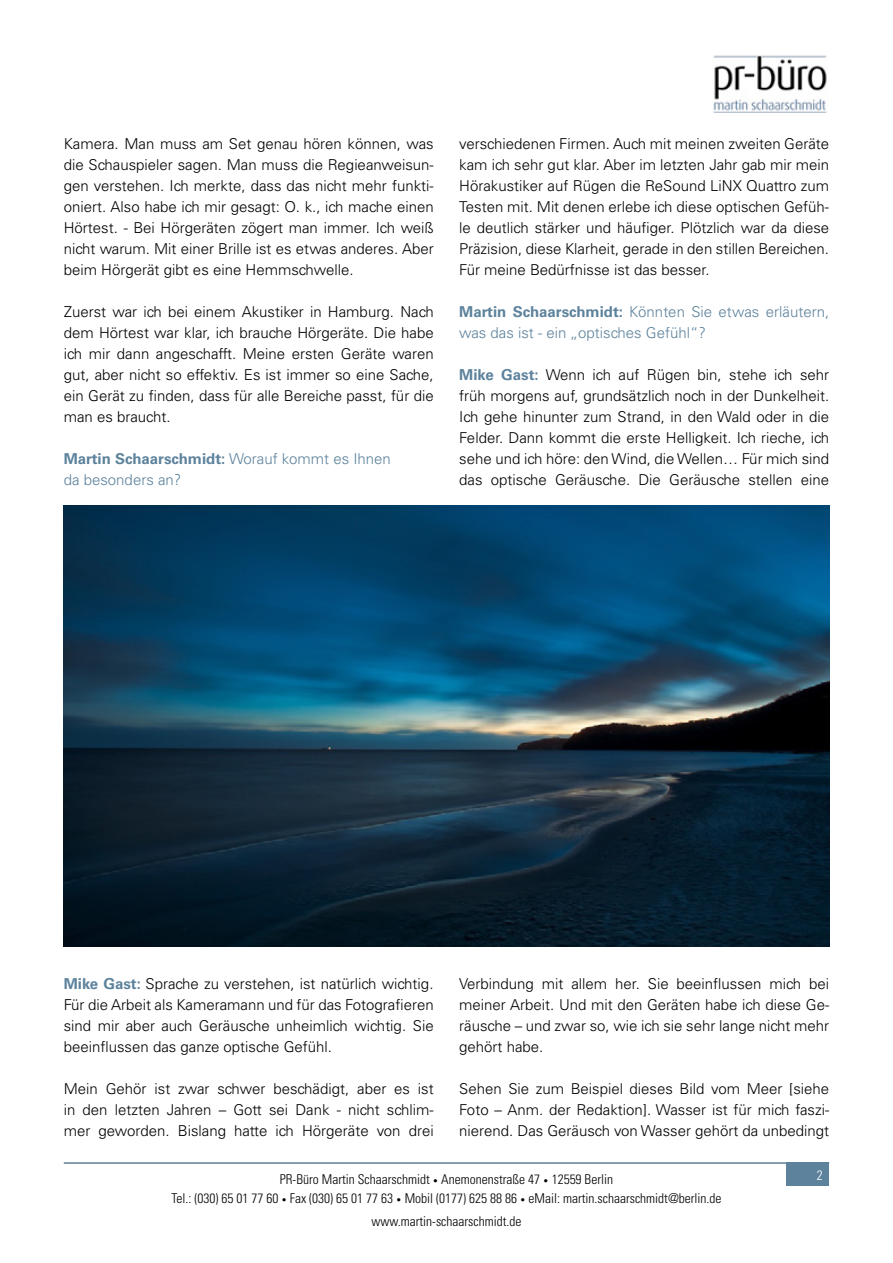
<style>
.page{position:relative;width:893px;height:1263px;background:#fff}
.page>*{position:absolute;margin:0;border:0;box-sizing:border-box;transform-origin:0 0}
.t1{font:300 15px/21px "Univers LT";color:#000;text-align:justify}
.t2{font:300 15px/21px "Univers LT";color:#5c829c}
.t3{font:300 condensed 13.5px/19.5px "Univers LT";color:#000;text-align:center}
.t4{font:300 condensed 13.5px "Univers LT";color:#fff}
.s1{font-weight:700}
.s2{font-weight:700;color:#5c829c}
.s3{font-size:9px}
</style>
<div class="page">
<img style="left:713px;top:55px;width:114px;height:58px">
<hr style="left:64px;top:1162px;width:765px;height:2px;background:#5c829c">
<div style="left:786px;top:1163px;width:43px;height:23px;background:#5c829c"></div>
<img style="left:64px;top:505px;width:765px;height:441px">
<p class="t1" style="left:64px;top:133px;width:371px">Kamera. Man muss am Set genau hören können, was die Schauspieler sagen. Man muss die Regieanweisun&shy;gen verstehen. Ich merkte, dass das nicht mehr funkti&shy;oniert. Also habe ich mir gesagt: O. k., ich mache einen Hörtest. - Bei Hörgeräten zögert man immer. Ich weiß nicht warum. Mit einer Brille ist es etwas anderes. Aber beim Hörgerät gibt es eine Hemmschwelle.</p>
<p class="t1" style="left:64px;top:301px;width:371px">Zuerst war ich bei einem Akustiker in Hamburg. Nach dem Hörtest war klar, ich brauche Hörgeräte. Die habe ich mir dann angeschafft. Meine ersten Geräte waren gut, aber nicht so effektiv. Es ist immer so eine Sache, ein Gerät zu finden, dass für alle Bereiche passt, für die man es braucht.</p>
<p class="t2" style="left:64px;top:448px;width:329px"><span class="s1">Martin Schaarschmidt:</span> Worauf kommt es Ihnen da besonders an?</p>
<p class="t1" style="left:459px;top:133px;width:371px">verschiedenen Firmen. Auch mit meinen zweiten Geräte kam ich sehr gut klar. Aber im letzten Jahr gab mir mein Hörakustiker auf Rügen die ReSound LiNX Quattro zum Testen mit. Mit denen erlebe ich diese optischen Gefüh&shy;le deutlich stärker und häufiger. Plötzlich war da diese Präzision, diese Klarheit, gerade in den stillen Bereichen.<br>Für meine Bedürfnisse ist das besser.</p>
<p class="t2" style="left:459px;top:301px;width:371px"><span class="s1">Martin Schaarschmidt:</span> Könnten Sie etwas erläutern, was das ist - ein „optisches Gefühl“?</p>
<p class="t1" style="left:459px;top:364px;width:371px"><span class="s2">Mike Gast:</span> Wenn ich auf Rügen bin, stehe ich sehr früh morgens auf, grundsätzlich noch in der Dunkelheit.<br>Ich gehe hinunter zum Strand, in den Wald oder in die Felder. Dann kommt die erste Helligkeit. Ich rieche, ich sehe und ich höre: den Wind, die Wellen… Für mich sind das optische Geräusche. Die Geräusche stellen eine</p>
<p class="t1" style="left:64px;top:973px;width:371px"><span class="s2">Mike Gast:</span> Sprache zu verstehen, ist natürlich wichtig.<br>Für die Arbeit als Kameramann und für das Fotografieren sind mir aber auch Geräusche unheimlich wichtig. Sie beeinflussen das ganze optische Gefühl.</p>
<p class="t1" style="left:64px;top:1078px;width:371px">Mein Gehör ist zwar schwer beschädigt, aber es ist in den letzten Jahren – Gott sei Dank - nicht schlim&shy;mer geworden. Bislang hatte ich Hörgeräte von drei</p>
<p class="t1" style="left:459px;top:973px;width:371px">Verbindung mit allem her. Sie beeinflussen mich bei meiner Arbeit. Und mit den Geräten habe ich diese Ge&shy;räusche – und zwar so, wie ich sie sehr lange nicht mehr gehört habe.</p>
<p class="t1" style="left:459px;top:1078px;width:371px">Sehen Sie zum Beispiel dieses Bild vom Meer [siehe Foto – Anm. der Redaktion]. Wasser ist für mich faszi&shy;nierend. Das Geräusch von Wasser gehört da unbedingt</p>
<p class="t3" style="left:171px;top:1169px;width:552px">PR-Büro Martin Schaarschmidt <span class="s3">•</span> Anemonenstraße 47 <span class="s3">•</span> 12559 Berlin<br>Tel.: (030) 65 01 77 60 <span class="s3">•</span> Fax (030) 65 01 77 63 <span class="s3">•</span> Mobil (0177) 625 88 86 <span class="s3">•</span> eMail: martin.schaarschmidt@berlin.de</p>
<p class="t3" style="left:371px;top:1211px;width:152px">www.martin-schaarschmidt.de</p>
<p class="t4" style="left:817px;top:1167px;width:7px">2</p>
</div>
